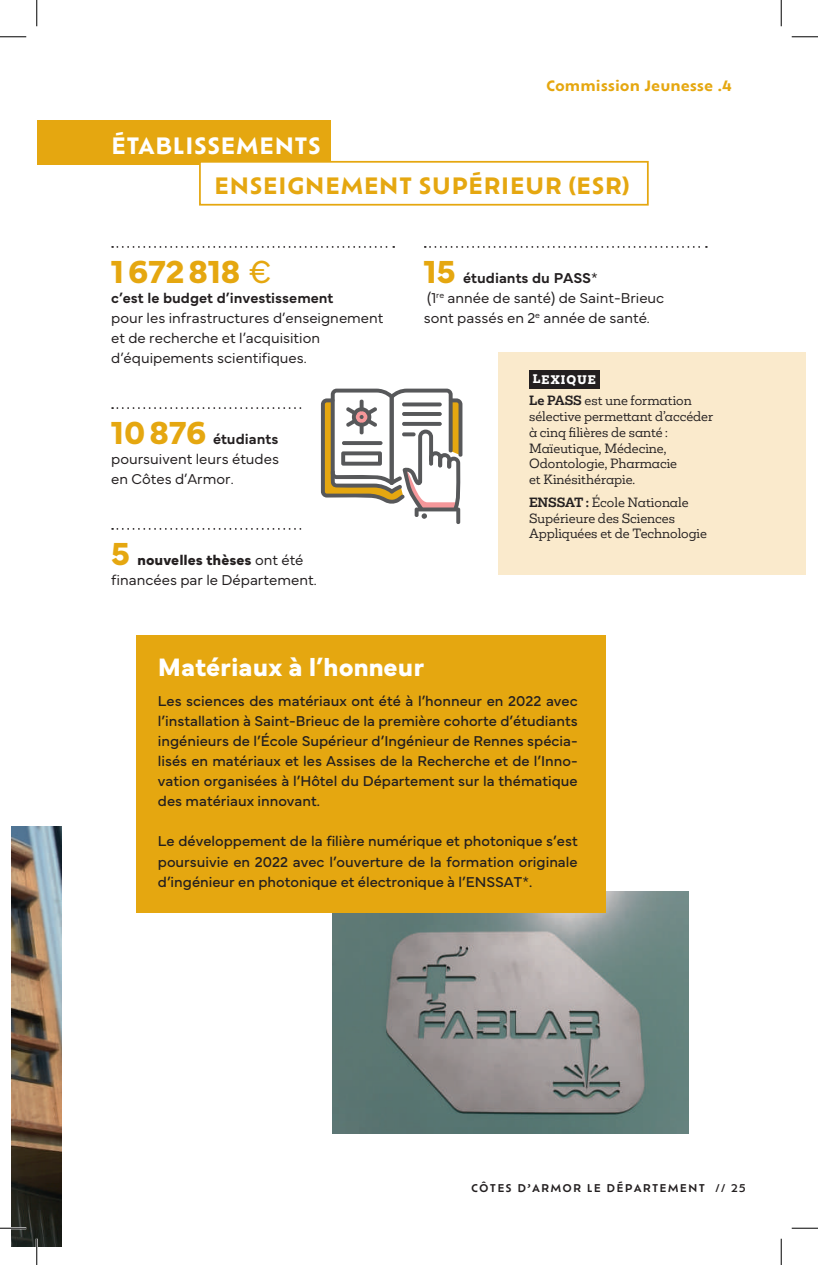
<style>
.page{position:relative;width:818px;height:1265px;background:#fff}
.page>*{position:absolute;margin:0;border:0;box-sizing:border-box;transform-origin:0 0}
.t1{font:700 33.25px "Mundial";color:#e5a710}
.t2{font:700 26.25px "Mundial";color:#fff}
.t3{font:700 22.05px "Ofelia Text";letter-spacing:.01em;color:#e5a710}
.t4{font:700 22.05px "Ofelia Text";letter-spacing:.01em;color:#fff}
.t5{font:14.88px/20.1px "Mundial";color:#231f20;text-align:justify}
.t6{font:300 14.88px/20.1px "Mundial";color:#231f20}
.t7{font:600 14.88px "Mundial";color:#231f20}
.t8{font:700 14px "Ofelia Text";color:#e5a710}
.t9{font:12.25px/15.8px "Mokoko";color:#231f20}
.t10{font:800 11.38px "Mokoko";letter-spacing:.1em;color:#fff}
.t11{font:600 10.5px "Ofelia Text";letter-spacing:.11em;color:#231f20}
.s1{font-weight:300}
.s2{font-weight:700}
.s3{font-weight:600}
.s4{font-weight:500}
</style>
<div class="page">
<img style="left:12px;top:826px;width:50px;height:419px">
<img style="left:332px;top:891px;width:357px;height:242px">
<div style="left:136px;top:635px;width:469px;height:277px;background:#e5a710"></div>
<div style="left:498px;top:352px;width:308px;height:222px;background:#faeacc"></div>
<svg style="left:112px;top:246px;width:282px;height:2px"></svg>
<svg style="left:425px;top:246px;width:282px;height:2px"></svg>
<div style="left:529px;top:370px;width:70px;height:18px;background:#231f20"></div>
<div style="left:37px;top:121px;width:293px;height:44px;background:#e5a710"></div>
<div style="left:200px;top:162px;width:448px;height:43px;background:#fff"></div>
<div style="left:199px;top:161px;width:449px;height:44px;border:2px solid #e5a710"></div>
<svg style="left:112px;top:388px;width:350px;height:141px"></svg>
<hr style="left:0;top:1226px;width:26px;height:2px;background:#fff">
<hr style="left:36px;top:1238px;width:2px;height:26px;background:#fff">
<svg style="left:0;top:36px;width:26px;height:1px"></svg>
<svg style="left:791px;top:36px;width:27px;height:1px"></svg>
<svg style="left:0;top:1227px;width:26px;height:1px"></svg>
<svg style="left:791px;top:1227px;width:27px;height:1px"></svg>
<svg style="left:36px;top:0;width:1px;height:26px"></svg>
<svg style="left:36px;top:1238px;width:1px;height:26px"></svg>
<svg style="left:781px;top:0;width:1px;height:26px"></svg>
<svg style="left:781px;top:1238px;width:1px;height:26px"></svg>
<p class="t8" style="left:546px;top:75px;width:187px">Commission Jeunesse .4</p>
<h3 class="t4" style="left:111px;top:129px;width:211px">ÉTABLISSEMENTS</h3>
<h3 class="t3" style="left:214px;top:169px;width:417px">ENSEIGNEMENT SUPÉRIEUR (ESR)</h3>
<h1 class="t1" style="left:111px;top:245px;width:162px">1672818 <span class="s1">€</span></h1>
<p class="t7" style="left:111px;top:286px;width:224px">c’est le budget d’investissement</p>
<p class="t6" style="left:111px;top:306px;width:274px">pour les infrastructures d’enseignement et de recherche et l’acquisition d’équipements scientifiques.</p>
<h1 class="t1" style="left:111px;top:406px;width:97px">10876</h1>
<p class="t7" style="left:213px;top:427px;width:67px">étudiants</p>
<p class="t6" style="left:111px;top:447px;width:169px">poursuivent leurs études en Côtes d’Armor.</p>
<h1 class="t1" style="left:111px;top:527px;width:20px">5</h1>
<p class="t6" style="left:111px;top:548px;width:207px;text-indent:26px"><span class="s2">nouvelles thèses</span> ont été financées par le Département.</p>
<h1 class="t1" style="left:424px;top:245px;width:33px">15</h1>
<p class="t6" style="left:424px;top:266px;width:242px;text-indent:39px"><span class="s3">étudiants du PASS</span>*<br>(1<sup>re</sup> année de santé) de Saint-Brieuc sont passés en 2<sup>e</sup> année de santé.</p>
<p class="t10" style="left:532px;top:371px;width:65px">LEXIQUE</p>
<p class="t9" style="left:529px;top:392px;width:186px"><span class="s2">Le PASS</span> est une formation sélective permettant d’accéder à cinq filières de santé :<br>Maïeutique, Médecine,<br>Odontologie, Pharmacie<br>et Kinésithérapie.</p>
<p class="t9" style="left:529px;top:494px;width:179px"><span class="s2">ENSSAT :</span> École Nationale<br>Supérieure des Sciences<br>Appliquées et de Technologie</p>
<h2 class="t2" style="left:158px;top:646px;width:268px">Matériaux à l’honneur</h2>
<p class="t5" style="left:158px;top:688px;width:421px">Les sciences des matériaux ont été à l’honneur en 2022 avec l’installation à Saint-Brieuc de la première cohorte d’étudiants ingénieurs de l’École Supérieur d’Ingénieur de Rennes spécia&shy;lisés en matériaux et les Assises de la Recherche et de l’Inno&shy;vation organisées à l’Hôtel du Département sur la thématique des matériaux innovant.</p>
<p class="t5" style="left:158px;top:829px;width:421px">Le développement de la filière numérique et photonique s’est poursuivie en 2022 avec l’ouverture de la formation originale d’ingénieur en photonique et électronique à l’ENSSAT<span class="s1">*</span>.</p>
<p class="t11" style="left:471px;top:1179px;width:276px">CÔTES D’ARMOR LE DÉPARTEMENT <span class="s4">// 25</span></p>
</div>
